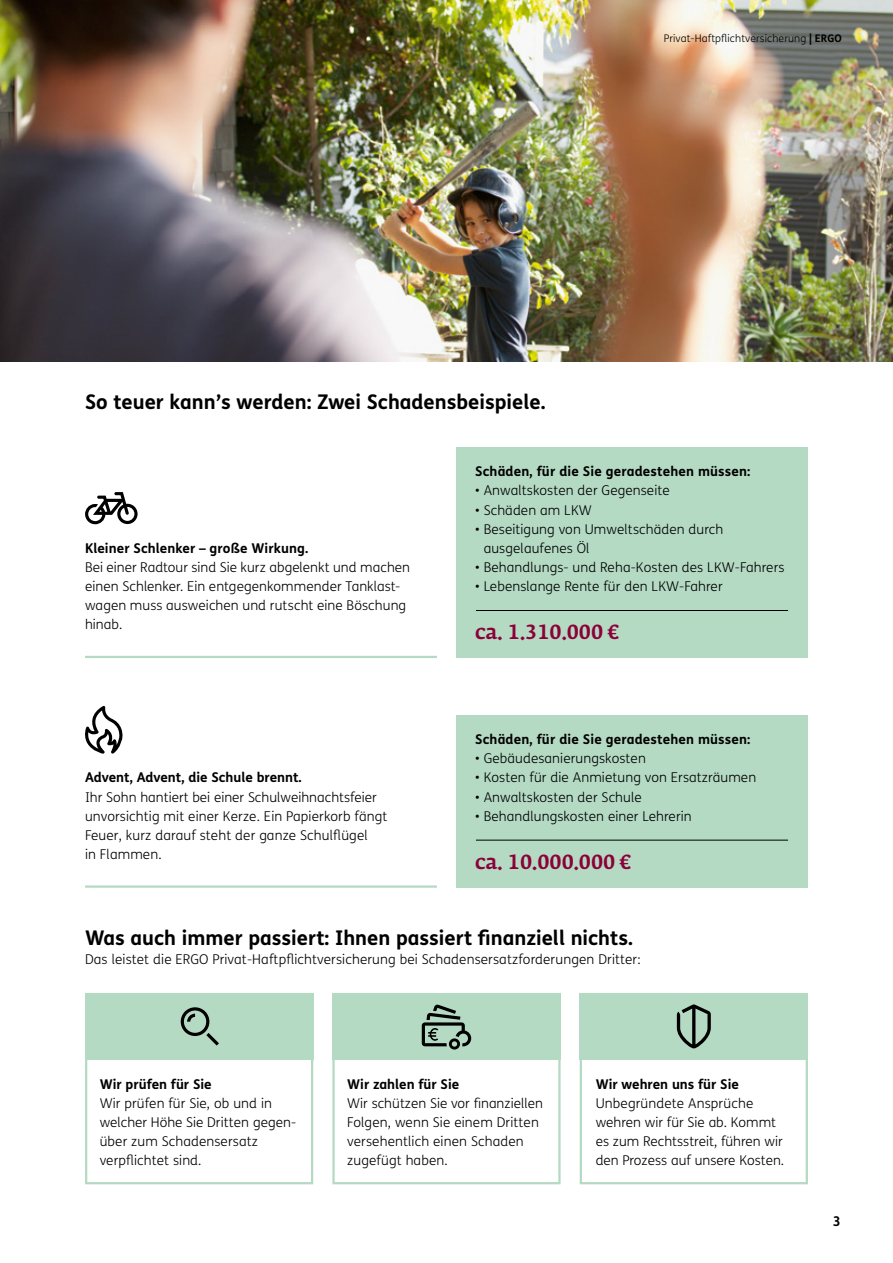
<style>
.page{position:relative;width:893px;height:1263px;background:#fff}
.page>*{position:absolute;margin:0;border:0;box-sizing:border-box;transform-origin:0 0}
.t1{font:700 20.25px "FS Me";color:#000}
.t2{font:500 20.25px "Fedra Serif A Pro";color:#8c0038}
.t3{font:300 13.5px/19.2px "FS Me";letter-spacing:.01em;color:#000}
.t4{font:700 13.5px "FS Me";letter-spacing:.005em;color:#000}
.t5{font:300 10.5px "FS Me";letter-spacing:.01em;color:#000}
.s1{font-weight:700}
</style>
<div class="page">
<div style="left:85px;top:993px;width:228px;height:191px;border:2px solid #b4dac3"></div>
<div style="left:332px;top:993px;width:229px;height:191px;border:2px solid #b4dac3"></div>
<div style="left:580px;top:993px;width:228px;height:191px;border:2px solid #b4dac3"></div>
<hr style="left:85px;top:656px;width:352px;height:2px;background:#b4dac3">
<hr style="left:85px;top:885px;width:352px;height:3px;background:#b4dac3">
<div style="left:85px;top:993px;width:228px;height:67px;background:#b4dac3"></div>
<svg style="left:180px;top:1007px;width:39px;height:38px"></svg>
<div style="left:332px;top:993px;width:229px;height:67px;background:#b4dac3"></div>
<svg style="left:422px;top:1005px;width:49px;height:44px"></svg>
<div style="left:580px;top:993px;width:228px;height:67px;background:#b4dac3"></div>
<svg style="left:677px;top:1004px;width:34px;height:44px"></svg>
<div style="left:456px;top:448px;width:352px;height:210px;background:#b4dac3"></div>
<div style="left:456px;top:715px;width:352px;height:173px;background:#b4dac3"></div>
<img style="left:0;top:0;width:893px;height:361px">
<svg style="left:85px;top:706px;width:37px;height:48px"></svg>
<svg style="left:85px;top:492px;width:53px;height:32px"></svg>
<hr style="left:476px;top:610px;width:312px;height:1px;background:#000">
<hr style="left:476px;top:840px;width:312px;height:1px;background:#000">
<p class="t5" style="left:664px;top:31px;width:180px">Privat-Haftpflichtversicherung <span class="s1">| ERGO</span></p>
<h1 class="t1" style="left:85px;top:386px;width:462px">So teuer kann’s werden: Zwei Schadensbeispiele.</h1>
<p class="t4" style="left:85px;top:537px;width:225px">Kleiner Schlenker – große Wirkung.</p>
<p class="t3" style="left:85px;top:557px;width:326px">Bei einer Radtour sind Sie kurz abgelenkt und machen einen Schlenker. Ein entgegenkommender Tanklast&shy;wagen muss ausweichen und rutscht eine Böschung hinab.</p>
<p class="t4" style="left:85px;top:767px;width:218px">Advent, Advent, die Schule brennt.</p>
<p class="t3" style="left:85px;top:787px;width:304px">Ihr Sohn hantiert bei einer Schulweihnachtsfeier unvorsichtig mit einer Kerze. Ein Papierkorb fängt Feuer, kurz darauf steht der ganze Schulflügel<br>in Flammen.</p>
<p class="t4" style="left:475px;top:461px;width:277px">Schäden, für die Sie geradestehen müssen:</p>
<p class="t3" style="left:475px;top:481px;width:196px">• Anwaltskosten der Gegenseite</p>
<p class="t3" style="left:475px;top:500px;width:118px">• Schäden am LKW</p>
<p class="t3" style="left:484px;top:519px;width:241px;text-indent:-9px">• Beseitigung von Umweltschäden durch ausgelaufenes Öl</p>
<p class="t3" style="left:475px;top:557px;width:311px">• Behandlungs- und Reha-Kosten des LKW-Fahrers</p>
<p class="t3" style="left:475px;top:576px;width:249px">• Lebenslange Rente für den LKW-Fahrer</p>
<h1 class="t2" style="left:475px;top:620px;width:145px">ca. 1.310.000 €</h1>
<p class="t4" style="left:475px;top:729px;width:277px">Schäden, für die Sie geradestehen müssen:</p>
<p class="t3" style="left:475px;top:749px;width:172px">• Gebäudesanierungskosten</p>
<p class="t3" style="left:475px;top:768px;width:283px">• Kosten für die Anmietung von Ersatzräumen</p>
<p class="t3" style="left:475px;top:787px;width:168px">• Anwaltskosten der Schule</p>
<p class="t3" style="left:475px;top:806px;width:218px">• Behandlungskosten einer Lehrerin</p>
<h1 class="t2" style="left:475px;top:850px;width:158px">ca. 10.000.000 €</h1>
<h1 class="t1" style="left:85px;top:922px;width:549px">Was auch immer passiert: Ihnen passiert finanziell nichts.</h1>
<p class="t3" style="left:85px;top:949px;width:557px">Das leistet die ERGO Privat-Haftpflichtversicherung bei Schadensersatzforderungen Dritter:</p>
<p class="t4" style="left:100px;top:1073px;width:114px">Wir prüfen für Sie</p>
<p class="t3" style="left:100px;top:1093px;width:198px">Wir prüfen für Sie, ob und in welcher Höhe Sie Dritten gegen&shy;über zum Schadensersatz verpflichtet sind.</p>
<p class="t4" style="left:347px;top:1073px;width:114px">Wir zahlen für Sie</p>
<p class="t3" style="left:347px;top:1093px;width:197px">Wir schützen Sie vor finanziellen<br>Folgen, wenn Sie einem Dritten versehentlich einen Schaden zugefügt haben.</p>
<p class="t4" style="left:596px;top:1073px;width:145px">Wir wehren uns für Sie</p>
<p class="t3" style="left:596px;top:1093px;width:190px">Unbegründete Ansprüche wehren wir für Sie ab. Kommt es zum Rechtsstreit, führen wir den Prozess auf unsere Kosten.</p>
<p class="t4" style="left:833px;top:1211px;width:9px">3</p>
</div>
